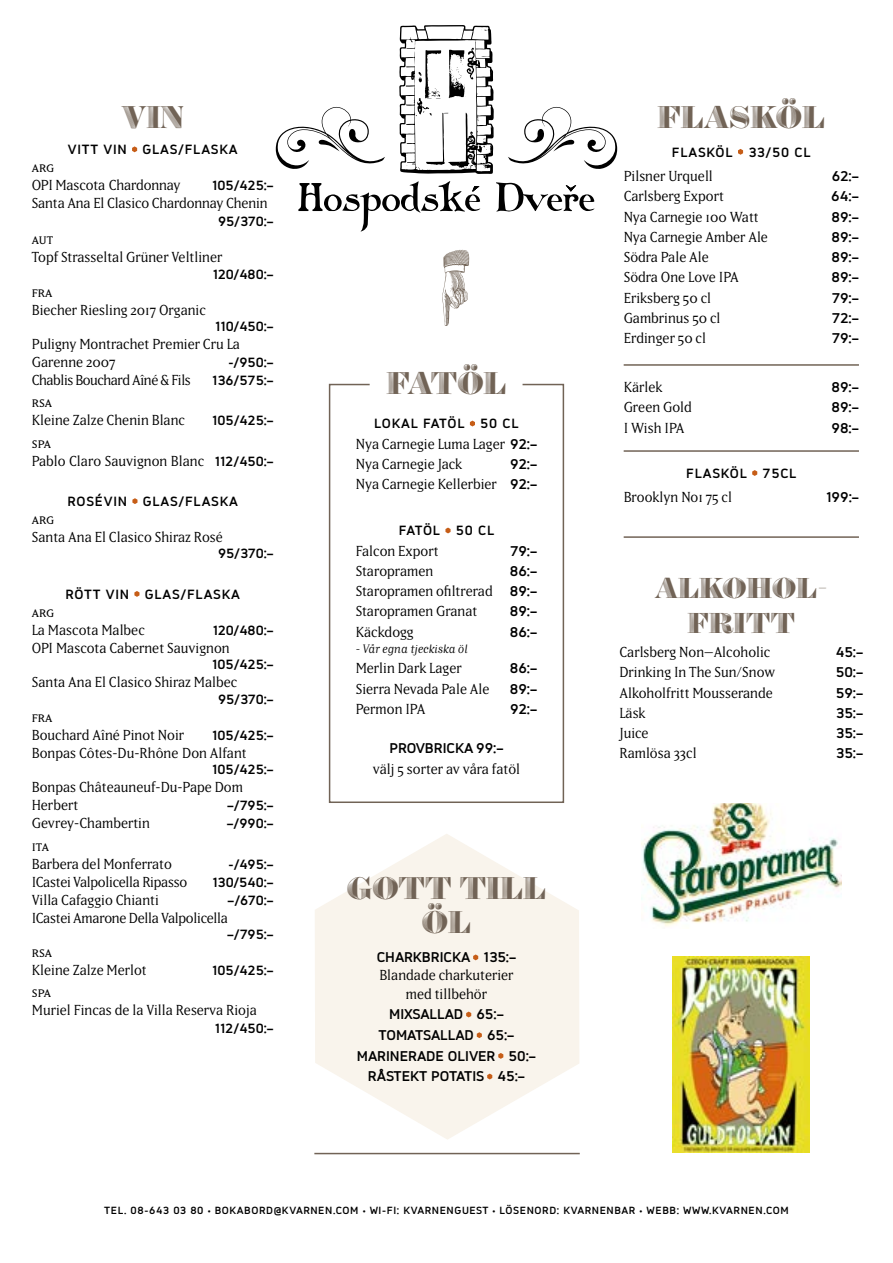
<style>
.page{position:relative;width:893px;height:1263px;background:#fff}
.page>*{position:absolute;margin:0;border:0;box-sizing:border-box;transform-origin:0 0}
.t1{font:36px/34.2px "Obsidian";color:#716356;text-align:center}
.t2{font:33px/34.2px "Obsidian";color:#716356;text-align:center}
.t3{font:14.25px/18px "Matrix IIOT";color:#000}
.t4{font:700 14.25px/20.7px "Normung";color:#000;text-align:center}
.t5{font:14.25px "Matrix IIOT";letter-spacing:-.02em;color:#000}
.t6{font:14.25px "Matrix IIOT";letter-spacing:-.03em;color:#000}
.t7{font:700 13.5px "Normung";color:#000}
.t8{font:700 13.5px "Normung";letter-spacing:.06em;color:#000}
.t9{font:italic 12px "Matrix IIOT";color:#000}
.t10{font:700 10.5px "Normung";letter-spacing:.06em;color:#000}
.s1{font-family:"Normung";font-weight:700;font-size:13.5px}
.s2{font-family:"Normung";font-weight:700}
</style>
<div class="page">
<svg style="left:315px;top:834px;width:264px;height:306px;fill:#f9f4ec"></svg>
<svg style="left:328px;top:383px;width:237px;height:420px"></svg>
<svg style="left:470px;top:421px;width:5px;height:5px"></svg>
<svg style="left:445px;top:528px;width:6px;height:5px"></svg>
<hr style="left:624px;top:364px;width:235px;height:2px;background:#716356">
<hr style="left:624px;top:450px;width:235px;height:2px;background:#716356">
<hr style="left:624px;top:536px;width:235px;height:2px;background:#716356">
<svg style="left:473px;top:954px;width:5px;height:6px"></svg>
<svg style="left:466px;top:1011px;width:5px;height:6px"></svg>
<svg style="left:477px;top:1032px;width:5px;height:6px"></svg>
<svg style="left:498px;top:1053px;width:5px;height:6px"></svg>
<svg style="left:487px;top:1073px;width:5px;height:6px"></svg>
<hr style="left:314px;top:1153px;width:266px;height:1px;background:#716356">
<svg style="left:442px;top:250px;width:27px;height:76px"></svg>
<svg style="left:738px;top:149px;width:5px;height:6px"></svg>
<svg style="left:752px;top:470px;width:5px;height:6px"></svg>
<svg style="left:508px;top:107px;width:109px;height:62px"></svg>
<svg style="left:276px;top:107px;width:109px;height:62px"></svg>
<svg style="left:399px;top:25px;width:95px;height:149px"></svg>
<svg style="left:496px;top:182px;width:99px;height:30px"></svg>
<svg style="left:298px;top:181px;width:182px;height:50px"></svg>
<img style="left:673px;top:956px;width:137px;height:197px">
<img style="left:641px;top:803px;width:201px;height:124px">
<svg style="left:132px;top:146px;width:5px;height:6px"></svg>
<svg style="left:132px;top:498px;width:5px;height:6px"></svg>
<svg style="left:134px;top:591px;width:5px;height:6px"></svg>
<h1 class="t1" style="left:121px;top:99px;width:64px">VIN</h1>
<p class="t8" style="left:68px;top:141px;width:171px">VITT VIN GLAS/FLASKA</p>
<p class="t3" style="left:32px;top:158px;width:150px">arg<br>OPI Mascota Chardonnay</p>
<p class="t7" style="left:212px;top:177px;width:63px">105/425:–</p>
<p class="t3" style="left:32px;top:194px;width:237px">Santa Ana El Clasico Chardonnay Chenin</p>
<p class="t7" style="left:218px;top:213px;width:57px">95/370:–</p>
<p class="t3" style="left:32px;top:230px;width:192px">aut<br>Topf Strasseltal Grüner Veltliner</p>
<p class="t7" style="left:213px;top:266px;width:62px">120/480:–</p>
<p class="t3" style="left:32px;top:282px;width:176px">fra<br>Biecher Riesling 2017 Organic</p>
<p class="t7" style="left:215px;top:318px;width:60px">110/450:–</p>
<p class="t3" style="left:32px;top:335px;width:210px">Puligny Montrachet Premier Cru La<br>Garenne 2007</p>
<p class="t7" style="left:228px;top:354px;width:47px">-/950:–</p>
<p class="t6" style="left:32px;top:371px;width:161px">Chablis Bouchard Aîné &amp; Fils</p>
<p class="t7" style="left:212px;top:372px;width:63px">136/575:–</p>
<p class="t3" style="left:32px;top:393px;width:155px">rsa<br>Kleine Zalze Chenin Blanc</p>
<p class="t7" style="left:212px;top:413px;width:63px">105/425:–</p>
<p class="t3" style="left:32px;top:433px;width:243px">spa<br>Pablo Claro Sauvignon Blanc <span class="s1">112/450:–</span></p>
<p class="t8" style="left:68px;top:493px;width:172px">ROSÉVIN GLAS/FLASKA</p>
<p class="t3" style="left:32px;top:510px;width:193px">arg<br>Santa Ana El Clasico Shiraz Rosé</p>
<p class="t7" style="left:218px;top:546px;width:57px">95/370:–</p>
<p class="t8" style="left:66px;top:586px;width:176px">RÖTT VIN GLAS/FLASKA</p>
<p class="t3" style="left:32px;top:602px;width:115px">arg<br>La Mascota Malbec</p>
<p class="t7" style="left:213px;top:622px;width:62px">120/480:–</p>
<p class="t3" style="left:32px;top:638px;width:199px">OPI Mascota Cabernet Sauvignon</p>
<p class="t7" style="left:212px;top:656px;width:63px">105/425:–</p>
<p class="t3" style="left:32px;top:673px;width:207px">Santa Ana El Clasico Shiraz Malbec</p>
<p class="t7" style="left:218px;top:691px;width:57px">95/370:–</p>
<p class="t3" style="left:32px;top:707px;width:154px">fra<br>Bouchard Aîné Pinot Noir</p>
<p class="t7" style="left:212px;top:727px;width:63px">105/425:–</p>
<p class="t3" style="left:32px;top:743px;width:217px">Bonpas Côtes-Du-Rhône Don Alfant</p>
<p class="t7" style="left:212px;top:761px;width:63px">105/425:–</p>
<p class="t3" style="left:32px;top:778px;width:213px">Bonpas Châteauneuf-Du-Pape Dom<br>Herbert</p>
<p class="t7" style="left:227px;top:797px;width:48px">–/795:–</p>
<p class="t3" style="left:32px;top:814px;width:120px">Gevrey-Chambertin</p>
<p class="t7" style="left:227px;top:815px;width:48px">–/990:–</p>
<p class="t3" style="left:32px;top:836px;width:142px">ita<br>Barbera del Monferrato</p>
<p class="t7" style="left:229px;top:856px;width:47px">-/495:–</p>
<p class="t5" style="left:32px;top:873px;width:157px">ICastei Valpolicella Ripasso</p>
<p class="t7" style="left:212px;top:874px;width:63px">130/540:–</p>
<p class="t3" style="left:32px;top:890px;width:129px">Villa Cafaggio Chianti</p>
<p class="t7" style="left:228px;top:892px;width:47px">–/670:–</p>
<p class="t5" style="left:32px;top:909px;width:198px">ICastei Amarone Della Valpolicella</p>
<p class="t7" style="left:227px;top:926px;width:48px">–/795:–</p>
<p class="t3" style="left:32px;top:943px;width:116px">rsa<br>Kleine Zalze Merlot</p>
<p class="t7" style="left:212px;top:962px;width:63px">105/425:–</p>
<p class="t3" style="left:32px;top:983px;width:227px">spa<br>Muriel Fincas de la Villa Reserva Rioja</p>
<p class="t7" style="left:215px;top:1020px;width:60px">112/450:–</p>
<h1 class="t1" style="left:386px;top:365px;width:122px">FATÖL</h1>
<p class="t8" style="left:374px;top:415px;width:146px">LOKAL FATÖL 50 CL</p>
<p class="t3" style="left:356px;top:433px;width:183px;line-height:20.2px">Nya Carnegie Luma Lager <span class="s2">92:–<br></span>Nya Carnegie Jack</p>
<p class="t4" style="left:510px;top:453px;width:29px">92:–</p>
<p class="t3" style="left:356px;top:475px;width:183px">Nya Carnegie Kellerbier <span class="s2">92:–</span></p>
<p class="t7" style="left:399px;top:522px;width:97px">FATÖL 50 CL</p>
<p class="t3" style="left:356px;top:541px;width:84px">Falcon Export</p>
<p class="t4" style="left:510px;top:540px;width:29px">79:–</p>
<p class="t3" style="left:356px;top:561px;width:79px">Staropramen</p>
<p class="t4" style="left:510px;top:560px;width:29px">86:–</p>
<p class="t3" style="left:356px;top:580px;width:183px;line-height:20.2px">Staropramen ofiltrerad <span class="s2">89:–<br></span>Staropramen Granat</p>
<p class="t4" style="left:510px;top:601px;width:29px">89:–</p>
<p class="t3" style="left:356px;top:622px;width:60px">Käckdogg</p>
<p class="t4" style="left:510px;top:621px;width:29px">86:–</p>
<p class="t9" style="left:356px;top:642px;width:113px">- Vår egna tjeckiska öl</p>
<p class="t3" style="left:356px;top:659px;width:107px">Merlin Dark Lager</p>
<p class="t4" style="left:510px;top:658px;width:29px">86:–</p>
<p class="t3" style="left:356px;top:679px;width:135px">Sierra Nevada Pale Ale</p>
<p class="t4" style="left:510px;top:678px;width:29px">89:–</p>
<p class="t3" style="left:356px;top:699px;width:71px">Permon IPA</p>
<p class="t4" style="left:510px;top:698px;width:29px">92:–</p>
<p class="t4" style="left:389px;top:738px;width:116px">PROVBRICKA 99:–</p>
<p class="t3" style="left:373px;top:759px;width:149px">välj 5 sorter av våra fatöl</p>
<h1 class="t1" style="left:347px;top:870px;width:201px">GOTT TILL<br>ÖL</h1>
<p class="t4" style="left:377px;top:947px;width:141px">CHARKBRICKA 135:–</p>
<p class="t3" style="left:379px;top:965px;width:136px;line-height:18.5px;text-align:center">Blandade charkuterier med tillbehör</p>
<p class="t4" style="left:357px;top:1004px;width:181px">MIXSALLAD 65:–<br>TOMATSALLAD 65:–<br>MARINERADE OLIVER 50:–<br>RÅSTEKT POTATIS 45:–</p>
<h1 class="t1" style="left:658px;top:99px;width:169px">FLASKÖL</h1>
<p class="t8" style="left:672px;top:144px;width:140px">FLASKÖL 33/50 CL</p>
<p class="t3" style="left:624px;top:167px;width:91px">Pilsner Urquell</p>
<p class="t4" style="left:832px;top:166px;width:29px">62:–</p>
<p class="t3" style="left:624px;top:187px;width:102px">Carlsberg Export</p>
<p class="t4" style="left:831px;top:186px;width:29px">64:–</p>
<p class="t3" style="left:624px;top:207px;width:137px">Nya Carnegie 100 Watt</p>
<p class="t4" style="left:831px;top:206px;width:29px">89:–</p>
<p class="t3" style="left:624px;top:227px;width:146px">Nya Carnegie Amber Ale</p>
<p class="t4" style="left:831px;top:226px;width:29px">89:–</p>
<p class="t3" style="left:624px;top:248px;width:87px">Södra Pale Ale</p>
<p class="t4" style="left:831px;top:247px;width:29px">89:–</p>
<p class="t3" style="left:624px;top:268px;width:117px">Södra One Love IPA</p>
<p class="t4" style="left:831px;top:267px;width:29px">89:–</p>
<p class="t3" style="left:624px;top:288px;width:89px">Eriksberg 50 cl</p>
<p class="t4" style="left:832px;top:287px;width:29px">79:–</p>
<p class="t3" style="left:624px;top:308px;width:98px">Gambrinus 50 cl</p>
<p class="t4" style="left:832px;top:307px;width:29px">72:–</p>
<p class="t3" style="left:624px;top:329px;width:84px">Erdinger 50 cl</p>
<p class="t4" style="left:832px;top:328px;width:29px">79:–</p>
<p class="t3" style="left:624px;top:378px;width:40px">Kärlek</p>
<p class="t4" style="left:831px;top:377px;width:29px">89:–</p>
<p class="t3" style="left:624px;top:398px;width:70px">Green Gold</p>
<p class="t4" style="left:831px;top:397px;width:29px">89:–</p>
<p class="t3" style="left:624px;top:418px;width:62px">I Wish IPA</p>
<p class="t4" style="left:831px;top:417px;width:29px">98:–</p>
<p class="t8" style="left:686px;top:465px;width:112px">FLASKÖL 75CL</p>
<p class="t3" style="left:624px;top:488px;width:110px">Brooklyn No1 75 cl</p>
<p class="t4" style="left:826px;top:487px;width:34px">199:–</p>
<h2 class="t2" style="left:655px;top:570px;width:175px">ALKOHOL-<br>FRITT</h2>
<p class="t3" style="left:619px;top:643px;width:152px">Carlsberg Non–Alcoholic</p>
<p class="t4" style="left:836px;top:642px;width:29px">45:–</p>
<p class="t3" style="left:619px;top:663px;width:157px">Drinking In The Sun/Snow</p>
<p class="t4" style="left:836px;top:662px;width:29px">50:–</p>
<p class="t3" style="left:619px;top:683px;width:155px">Alkoholfritt Mousserande</p>
<p class="t4" style="left:836px;top:682px;width:29px">59:–</p>
<p class="t3" style="left:619px;top:703px;width:28px">Läsk</p>
<p class="t4" style="left:836px;top:702px;width:29px">35:–</p>
<p class="t3" style="left:619px;top:724px;width:31px">Juice</p>
<p class="t4" style="left:836px;top:723px;width:29px">35:–</p>
<p class="t3" style="left:619px;top:744px;width:79px">Ramlösa 33cl</p>
<p class="t4" style="left:836px;top:743px;width:29px">35:–</p>
<p class="t10" style="left:104px;top:1204px;width:686px">TEL. 08-643 03 80 • BOKABORD@KVARNEN.COM • WI-FI: KVARNENGUEST • LÖSENORD: KVARNENBAR • WEBB: WWW.KVARNEN.COM</p>
</div>
